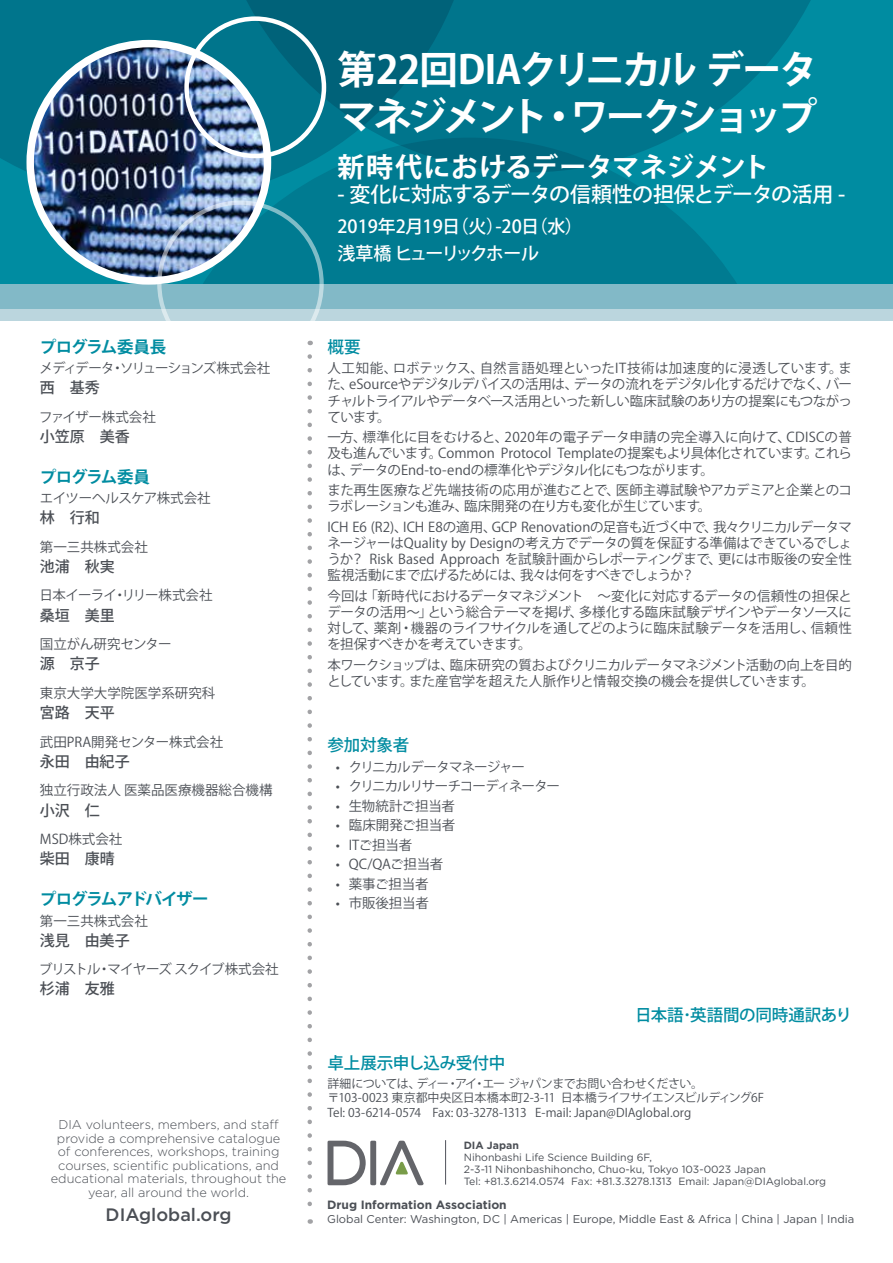
<style>
.page{position:relative;width:893px;height:1263px;background:#fff}
.page>*{position:absolute;margin:0;border:0;box-sizing:border-box;transform-origin:0 0}
.t1{font:700 39px/46.8px "Koz Go Pro";letter-spacing:-.08em;color:#fff}
.t2{font:700 27px "Koz Go Pro";color:#fff}
.t3{font:500 21px "Koz Go Pro";letter-spacing:-.035em;color:#fff}
.t4{font:500 18px/27px "Koz Go Pro";letter-spacing:-.02em;color:#fff}
.t5{font:500 18px "Gotham";color:#4b4f55}
.t6{font:500 16.5px "Koz Go Pro";letter-spacing:-.01em;color:#008ca1}
.t7{font:700 16.5px "Koz Go Pro";letter-spacing:-.06em;color:#008ca1}
.t8{font:700 16.5px "Koz Go Pro";letter-spacing:-.04em;color:#008ca1}
.t9{font:500 15px "Koz Go Pro";color:#4b4f55}
.t10{font:13.5px/16.2px "Koz Go Pro";letter-spacing:-.03em;color:#4b4f55;text-align:justify}
.t11{font:13.5px "Koz Go Pro";color:#4b4f55}
.t12{font:13.5px "Koz Go Pro";letter-spacing:-.07em;color:#4b4f55}
.t13{font:13.5px "Koz Go Pro";letter-spacing:-.01em;color:#4b4f55}
.t14{font:13.5px "Koz Go Pro";letter-spacing:-.075em;color:#4b4f55}
.t15{font:13.5px "Koz Go Pro";letter-spacing:-.005em;color:#4b4f55}
.t16{font:300 12.75px/13.5px "Gotham";color:#4b4f55;text-align:center}
.t17{font:12px/14.4px "Koz Go Pro";letter-spacing:-.02em;color:#4b4f55}
.t18{font:700 12px "Gotham";color:#4b4f55}
.t19{font:11.25px "Gotham";color:#4b4f55}
.t20{font:10.5px/12px "Gotham";color:#4b4f55}
.t21{font:700 10.5px "Gotham";color:#4b4f55}
</style>
<div class="page">
<svg style="left:307px;top:356px;width:5px;height:868px"></svg>
<svg style="left:328px;top:1141px;width:96px;height:44px"></svg>
<hr style="left:445px;top:1140px;width:1px;height:44px;background:#50525b">
<div style="left:0;top:0;width:893px;height:295px;background:#008ca1"></div>
<div style="left:0;top:0;width:211px;height:171px;background:#00758c"></div>
<svg style="left:211px;top:0;width:600px;height:138px;background:#02748b"></svg>
<svg style="left:203px;top:138px;width:534px;height:146px;fill:#007b91"></svg>
<div style="left:0;top:284px;width:893px;height:25px;background:#82b9c7"></div>
<div style="left:0;top:310px;width:893px;height:11px;background:#bbd6de"></div>
<img style="left:30px;top:44px;width:237px;height:235px">
<div style="left:26px;top:40px;width:245px;height:245px;border:7px solid #fff;border-radius:50%"></div>
<div style="left:157px;top:200px;width:167px;height:167px;border:4px solid #fff;border-radius:50%"></div>
<div style="left:184px;top:16px;width:142px;height:142px;border:4px solid #fff;border-radius:50%"></div>
<p class="t8" style="left:40px;top:336px;width:128px">プログラム委員長</p>
<p class="t12" style="left:39px;top:359px;width:232px">メディデータ・ソリューションズ株式会社</p>
<p class="t9" style="left:40px;top:378px;width:62px">西　基秀</p>
<p class="t13" style="left:39px;top:408px;width:118px">ファイザー株式会社</p>
<p class="t9" style="left:40px;top:427px;width:92px">小笠原　美香</p>
<p class="t7" style="left:40px;top:466px;width:112px">プログラム委員</p>
<p class="t10" style="left:40px;top:490px;width:172px">エイツーヘルスケア株式会社</p>
<p class="t9" style="left:40px;top:508px;width:62px">林　行和</p>
<p class="t11" style="left:40px;top:538px;width:110px">第一三共株式会社</p>
<p class="t9" style="left:40px;top:557px;width:77px">池浦　秋実</p>
<p class="t10" style="left:39px;top:588px;width:175px">日本イーライ・リリー株式会社</p>
<p class="t9" style="left:40px;top:605px;width:77px">桑垣　美里</p>
<p class="t13" style="left:40px;top:635px;width:133px">国立がん研究センター</p>
<p class="t9" style="left:40px;top:654px;width:62px">源　京子</p>
<p class="t11" style="left:40px;top:684px;width:177px">東京大学大学院医学系研究科</p>
<p class="t9" style="left:40px;top:703px;width:77px">宮路　天平</p>
<p class="t11" style="left:40px;top:733px;width:185px">武田PRA開発センター株式会社</p>
<p class="t9" style="left:40px;top:752px;width:91px">永田　由紀子</p>
<p class="t11" style="left:40px;top:782px;width:234px">独立行政法人 医薬品医療機器総合機構</p>
<p class="t9" style="left:40px;top:800px;width:62px">小沢　仁</p>
<p class="t11" style="left:40px;top:830px;width:84px">MSD株式会社</p>
<p class="t9" style="left:40px;top:849px;width:77px">柴田　康晴</p>
<p class="t7" style="left:40px;top:889px;width:170px">プログラムアドバイザー</p>
<p class="t11" style="left:40px;top:912px;width:110px">第一三共株式会社</p>
<p class="t9" style="left:40px;top:930px;width:91px">浅見　由美子</p>
<p class="t12" style="left:39px;top:961px;width:241px">ブリストル・マイヤーズ スクイブ株式会社</p>
<p class="t9" style="left:40px;top:979px;width:77px">杉浦　友雅</p>
<p class="t16" style="left:51px;top:1118px;width:237px">DIA volunteers, members, and staff provide a comprehensive catalogue of conferences, workshops, training courses, scientific publications, and educational materials, throughout the year, all around the world.</p>
<h3 class="t5" style="left:106px;top:1202px;width:127px">DIAglobal.org</h3>
<h1 class="t1" style="left:337px;top:49px;width:482px">第22回DIAクリニカル データマネジメント・ワークショップ</h1>
<h2 class="t2" style="left:337px;top:150px;width:434px">新時代におけるデータマネジメント</h2>
<h3 class="t3" style="left:337px;top:181px;width:509px">- 変化に対応するデータの信頼性の担保とデータの活用 -</h3>
<h3 class="t4" style="left:337px;top:214px;width:247px">2019年2月19日（火）-20日（水）浅草橋 ヒューリックホール</h3>
<p class="t6" style="left:327px;top:336px;width:35px">概要</p>
<p class="t10" style="left:327px;top:360px;width:526px">人工知能、ロボテックス、自然言語処理といったIT技術は加速度的に浸透しています。また、eSourceやデジタルデバイスの活用は、データの流れをデジタル化するだけでなく、バーチャルトライアルやデータベース活用といった新しい臨床試験のあり方の提案にもつながっています。</p>
<p class="t10" style="left:327px;top:429px;width:526px">一方、標準化に目をむけると、2020年の電子データ申請の完全導入に向けて、CDISCの普及も進んでいます。Common Protocol Templateの提案もより具体化されています。これらは、データのEnd-to-endの標準化やデジタル化にもつながります。</p>
<p class="t10" style="left:327px;top:482px;width:526px">また再生医療など先端技術の応用が進むことで、医師主導試験やアカデミアと企業とのコラボレーションも進み、臨床開発の在り方も変化が生じています。</p>
<p class="t10" style="left:327px;top:519px;width:526px">ICH E6 (R2)、ICH E8の適用、GCP Renovationの足音も近づく中で、我々クリニカルデータマネージャーはQuality by Designの考え方でデータの質を保証する準備はできているでしょうか？ Risk Based Approach を試験計画からレポーティングまで、更には市販後の安全性監視活動にまで広げるためには、我々は何をすべきでしょうか？</p>
<p class="t10" style="left:327px;top:588px;width:526px">今回は「新時代におけるデータマネジメント　〜変化に対応するデータの信頼性の担保とデータの活用〜」という総合テーマを掲げ、多様化する臨床試験デザインやデータソースに対して、薬剤・機器のライフサイクルを通してどのように臨床試験データを活用し、信頼性を担保すべきかを考えていきます。</p>
<p class="t10" style="left:327px;top:657px;width:526px">本ワークショップは、臨床研究の質およびクリニカルデータマネジメント活動の向上を目的としています。また産官学を超えた人脈作りと情報交換の機会を提供していきます。</p>
<p class="t6" style="left:327px;top:734px;width:83px">参加対象者</p>
<p class="t12" style="left:336px;top:758px;width:191px">• クリニカルデータマネージャー</p>
<p class="t14" style="left:336px;top:778px;width:226px">• クリニカルリサーチコーディネーター</p>
<p class="t10" style="left:336px;top:798px;width:121px">• 生物統計ご担当者</p>
<p class="t15" style="left:336px;top:817px;width:121px">• 臨床開発ご担当者</p>
<p class="t10" style="left:336px;top:837px;width:78px">• ITご担当者</p>
<p class="t10" style="left:336px;top:857px;width:109px">• QC/QAご担当者</p>
<p class="t10" style="left:336px;top:876px;width:94px">• 薬事ご担当者</p>
<p class="t10" style="left:336px;top:895px;width:94px">• 市販後担当者</p>
<p class="t6" style="left:635px;top:1004px;width:218px">日本語･英語間の同時通訳あり</p>
<p class="t6" style="left:327px;top:1053px;width:179px">卓上展示申し込み受付中</p>
<p class="t17" style="left:327px;top:1077px;width:438px">詳細については、ディー・アイ・エー ジャパンまでお問い合わせください。〒103-0023 東京都中央区日本橋本町2-3-11 日本橋ライフサイエンスビルディング6F<br>Tel: 03-6214-0574 Fax: 03-3278-1313 E-mail: Japan@DIAglobal.org</p>
<p class="t21" style="left:464px;top:1138px;width:57px">DIA Japan</p>
<p class="t20" style="left:464px;top:1150px;width:364px">Nihonbashi Life Science Building 6F,<br>2-3-11 Nihonbashihoncho, Chuo-ku, Tokyo 103-0023 Japan<br>Tel: +81.3.6214.0574 Fax: +81.3.3278.1313 Email: Japan@DIAglobal.org</p>
<p class="t18" style="left:327px;top:1197px;width:181px">Drug Information Association</p>
<p class="t19" style="left:327px;top:1212px;width:529px">Global Center: Washington, DC | Americas | Europe, Middle East &amp; Africa | China | Japan | India</p>
</div>
